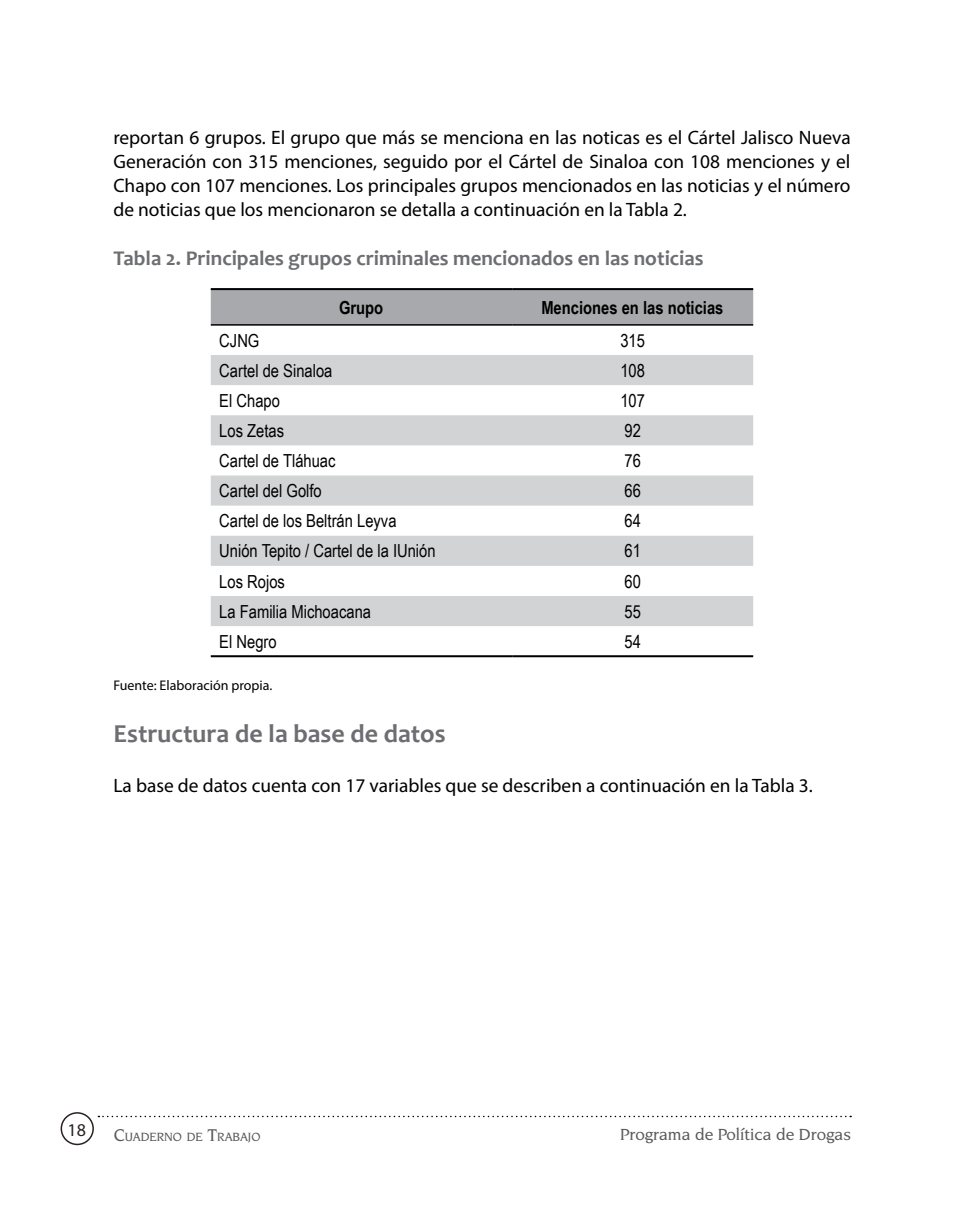
<style>
.page{position:relative;width:964px;height:1225px;background:#fff}
.page>*{position:absolute;margin:0;border:0;box-sizing:border-box;transform-origin:0 0}
.t1{font:700 26px "Candara";color:#6d6e71}
.t2{font:700 21px "Candara";color:#6d6e71}
.t3{font:19.4px/24px "Myriad Pro";color:#000;text-align:justify}
.t4{font:18px "Arial Narrow";color:#000}
.t5{font:700 18px "Arial Narrow";color:#000}
.t6{font:18px "Myriad Pro";color:#28211f}
.t7{font:500 17px "Novarese IT Cby BT";color:#58595b}
.t8{font:14px "Myriad Pro";color:#000}
.t9{font:500 12.6px "Novarese IT Cby BT";color:#58595b}
.s1{font-size:18px}
</style>
<div class="page">
<svg style="left:98px;top:1115px;width:753px;height:2px"></svg>
<div style="left:61px;top:1112px;width:33px;height:33px;border:2px solid #28211f;border-radius:50%"></div>
<div style="left:211px;top:290px;width:542px;height:34px;background:#a7a9ac"></div>
<svg style="left:211px;top:355px;width:542px;height:271px;fill:#d1d3d4"></svg>
<hr style="left:211px;top:288px;width:301px;height:2px;background:#000">
<hr style="left:512px;top:288px;width:241px;height:2px;background:#000">
<hr style="left:211px;top:324px;width:301px;height:2px;background:#000">
<hr style="left:512px;top:324px;width:241px;height:2px;background:#000">
<hr style="left:211px;top:655px;width:301px;height:2px;background:#000">
<hr style="left:512px;top:655px;width:241px;height:2px;background:#000">
<p class="t3" style="left:113px;top:125px;width:739px">reportan 6 grupos. El grupo que más se menciona en las noticas es el Cártel Jalisco Nueva Generación con 315 menciones, seguido por el Cártel de Sinaloa con 108 menciones y el Chapo con 107 menciones. Los principales grupos mencionados en las noticias y el número de noticias que los mencionaron se detalla a continuación en la Tabla 2.</p>
<p class="t2" style="left:113px;top:246px;width:592px">Tabla 2. Principales grupos criminales mencionados en las noticias</p>
<p class="t5" style="left:339px;top:293px;width:46px">Grupo</p>
<p class="t5" style="left:541px;top:293px;width:184px">Menciones en las noticias</p>
<p class="t4" style="left:219px;top:327px;width:42px">CJNG</p>
<p class="t4" style="left:620px;top:327px;width:26px">315</p>
<p class="t4" style="left:219px;top:357px;width:115px">Cartel de Sinaloa</p>
<p class="t4" style="left:620px;top:357px;width:26px">108</p>
<p class="t4" style="left:219px;top:387px;width:62px">El Chapo</p>
<p class="t4" style="left:620px;top:387px;width:26px">107</p>
<p class="t4" style="left:219px;top:417px;width:66px">Los Zetas</p>
<p class="t4" style="left:624px;top:417px;width:18px">92</p>
<p class="t4" style="left:219px;top:447px;width:118px">Cartel de Tláhuac</p>
<p class="t4" style="left:624px;top:447px;width:18px">76</p>
<p class="t4" style="left:219px;top:477px;width:104px">Cartel del Golfo</p>
<p class="t4" style="left:624px;top:477px;width:18px">66</p>
<p class="t4" style="left:219px;top:508px;width:179px">Cartel de los Beltrán Leyva</p>
<p class="t4" style="left:624px;top:508px;width:18px">64</p>
<p class="t4" style="left:219px;top:538px;width:218px">Unión Tepito / Cartel de la IUnión</p>
<p class="t4" style="left:624px;top:538px;width:18px">61</p>
<p class="t4" style="left:219px;top:568px;width:67px">Los Rojos</p>
<p class="t4" style="left:624px;top:568px;width:18px">60</p>
<p class="t4" style="left:219px;top:598px;width:153px">La Familia Michoacana</p>
<p class="t4" style="left:624px;top:598px;width:18px">55</p>
<p class="t4" style="left:219px;top:628px;width:59px">El Negro</p>
<p class="t4" style="left:624px;top:628px;width:18px">54</p>
<p class="t8" style="left:113px;top:677px;width:160px">Fuente: Elaboración propia.</p>
<h1 class="t1" style="left:113px;top:718px;width:334px">Estructura de la base de datos</h1>
<p class="t3" style="left:113px;top:773px;width:701px">La base de datos cuenta con 17 variables que se describen a continuación en la Tabla 3.</p>
<p class="t6" style="left:68px;top:1118px;width:20px">18</p>
<p class="t9" style="left:114px;top:1129px;width:148px"><span class="s1">C</span>UADERNO DE <span class="s1">T</span>RABAJO</p>
<p class="t7" style="left:620px;top:1124px;width:232px">Programa de Política de Drogas</p>
</div>
